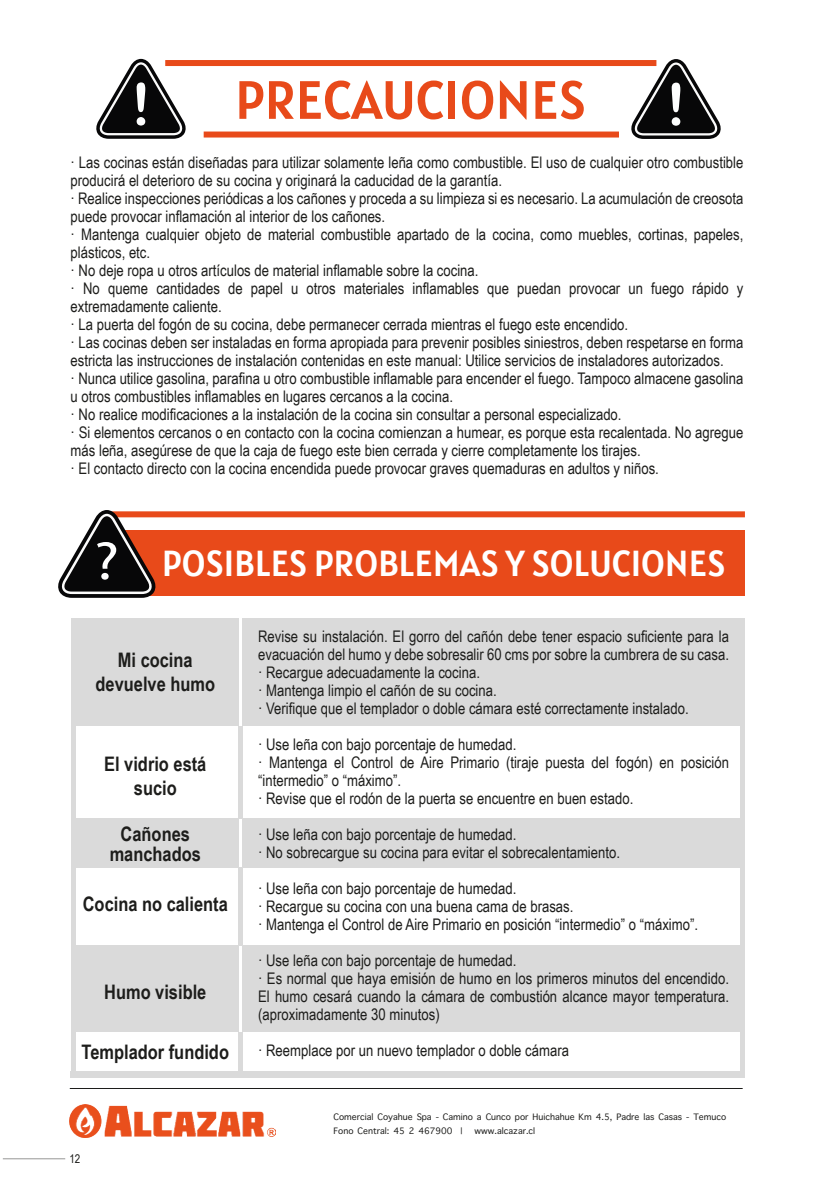
<style>
.page{position:relative;width:817px;height:1191px;background:#fff}
.page>*{position:absolute;margin:0;border:0;box-sizing:border-box;transform-origin:0 0}
.t1{font:54.2px "Myriad Pro";color:#fff;scale:1.14 1}
.t2{font:54px "Alatsi";color:#e84a1a}
.t3{font:36px "Alatsi";color:#fff}
.t4{font:700 20px/24px "Arial Narrow";color:#1d1d1b;text-align:center}
.t5{font:16px/18px "Arial Narrow";color:#1d1d1b}
.t6{font:12px "Apple Symbols";color:#1d1d1b}
.t7{font:12px "Arial Narrow";color:#1d1d1b}
</style>
<div class="page">
<div style="left:243px;top:618px;width:501px;height:108px;background:#dadada"></div>
<div style="left:243px;top:818px;width:501px;height:49px;background:#dadada"></div>
<div style="left:243px;top:945px;width:501px;height:87px;background:#dadada"></div>
<div style="left:165px;top:60px;width:491px;height:6px;background:#e84a1a"></div>
<div style="left:204px;top:131px;width:415px;height:6px;background:#e84a1a"></div>
<div style="left:112px;top:530px;width:632px;height:66px;background:#e84a1a"></div>
<div style="left:112px;top:511px;width:632px;height:6px;background:#e84a1a"></div>
<div style="left:71px;top:618px;width:167px;height:108px;background:#dadada"></div>
<div style="left:71px;top:818px;width:167px;height:49px;background:#dadada"></div>
<div style="left:71px;top:945px;width:167px;height:87px;background:#dadada"></div>
<div style="left:71px;top:1071px;width:673px;height:6px;background:#dadada"></div>
<hr style="left:740px;top:618px;width:4px;height:456px;background:#dadada">
<div style="left:71px;top:618px;width:5px;height:456px;background:#dadada"></div>
<div style="left:238px;top:726px;width:5px;height:92px;background:#dadada"></div>
<div style="left:238px;top:867px;width:5px;height:78px;background:#dadada"></div>
<div style="left:238px;top:1032px;width:5px;height:42px;background:#dadada"></div>
<img style="left:70px;top:1105px;width:205px;height:32px">
<hr style="left:70px;top:1088px;width:672px;height:1px;background:#1d1d1b">
<hr style="left:3px;top:1158px;width:62px;height:1px;background:#1d1d1b">
<svg style="left:96px;top:59px;width:90px;height:80px"></svg>
<svg style="left:631px;top:59px;width:90px;height:80px"></svg>
<svg style="left:58px;top:510px;width:98px;height:88px"></svg>
<h2 class="t2" style="left:235px;top:54px;width:352px">PRECAUCIONES</h2>
<p class="t5" style="left:71px;top:153px;width:674px">· Las cocinas están diseñadas para utilizar solamente leña como combustible. El uso de cualquier otro combustible producirá el deterioro de su cocina y originará la caducidad de la garantía.<br>· Realice inspecciones periódicas a los cañones y proceda a su limpieza si es necesario. La acumulación de creosota puede provocar inflamación al interior de los cañones.<br>· Mantenga cualquier objeto de material combustible apartado de la cocina, como muebles, cortinas, papeles, plásticos, etc.<br>· No deje ropa u otros artículos de material inflamable sobre la cocina.<br>· No queme cantidades de papel u otros materiales inflamables que puedan provocar un fuego rápido y extremadamente caliente.<br>· La puerta del fogón de su cocina, debe permanecer cerrada mientras el fuego este encendido.<br>· Las cocinas deben ser instaladas en forma apropiada para prevenir posibles siniestros, deben respetarse en forma estricta las instrucciones de instalación contenidas en este manual: Utilice servicios de instaladores autorizados.<br>· Nunca utilice gasolina, parafina u otro combustible inflamable para encender el fuego. Tampoco almacene gasolina u otros combustibles inflamables en lugares cercanos a la cocina.<br>· No realice modificaciones a la instalación de la cocina sin consultar a personal especializado.<br>· Si elementos cercanos o en contacto con la cocina comienzan a humear, es porque esta recalentada. No agregue más leña, asegúrese de que la caja de fuego este bien cerrada y cierre completamente los tirajes.<br>· El contacto directo con la cocina encendida puede provocar graves quemaduras en adultos y niños.</p>
<h1 class="t1" style="left:94px;top:527px;width:24px">?</h1>
<h3 class="t3" style="left:162px;top:533px;width:564px">POSIBLES PROBLEMAS Y SOLUCIONES</h3>
<p class="t4" style="left:95px;top:647px;width:121px">Mi cocina devuelve humo</p>
<p class="t4" style="left:104px;top:751px;width:104px">El vidrio está sucio</p>
<p class="t4" style="left:110px;top:823px;width:93px;line-height:20px">Cañones manchados</p>
<p class="t4" style="left:83px;top:891px;width:146px">Cocina no calienta</p>
<p class="t4" style="left:104px;top:979px;width:104px">Humo visible</p>
<p class="t4" style="left:82px;top:1039px;width:149px">Templador fundido</p>
<p class="t7" style="left:69px;top:1150px;width:12px">12</p>
<p class="t5" style="left:258px;top:626px;width:472px">Revise su instalación. El gorro del cañón debe tener espacio suficiente para la evacuación del humo y debe sobresalir 60 cms por sobre la cumbrera de su casa. · Recargue adecuadamente la cocina.<br>· Mantenga limpio el cañón de su cocina.<br>· Verifique que el templador o doble cámara esté correctamente instalado.</p>
<p class="t5" style="left:258px;top:734px;width:472px">· Use leña con bajo porcentaje de humedad.<br>· Mantenga el Control de Aire Primario (tiraje puesta del fogón) en posición “intermedio” o “máximo”.<br>· Revise que el rodón de la puerta se encuentre en buen estado.</p>
<p class="t5" style="left:258px;top:824px;width:363px">· Use leña con bajo porcentaje de humedad.<br>· No sobrecargue su cocina para evitar el sobrecalentamiento.</p>
<p class="t5" style="left:258px;top:878px;width:441px">· Use leña con bajo porcentaje de humedad.<br>· Recargue su cocina con una buena cama de brasas.<br>· Mantenga el Control de Aire Primario en posición “intermedio” o “máximo”.</p>
<p class="t5" style="left:258px;top:950px;width:472px">· Use leña con bajo porcentaje de humedad.<br>· Es normal que haya emisión de humo en los primeros minutos del encendido.<br>El humo cesará cuando la cámara de combustión alcance mayor temperatura. (aproximadamente 30 minutos)</p>
<p class="t5" style="left:258px;top:1040px;width:312px">· Reemplace por un nuevo templador o doble cámara</p>
<p class="t6" style="left:339px;top:1108px;width:70px">□ ● □◆</p>
<p class="t6" style="left:491px;top:1108px;width:54px">◆■ □ □ ★◆</p>
<p class="t6" style="left:643px;top:1108px;width:40px">●▲ ▲▲</p>
<p class="t6" style="left:338px;top:1122px;width:62px">□■□ ■▼ ● ✔</p>
<p class="t6" style="left:502px;top:1122px;width:4px">●</p>
<p class="t6" style="left:533px;top:1122px;width:4px">●</p>
</div>
